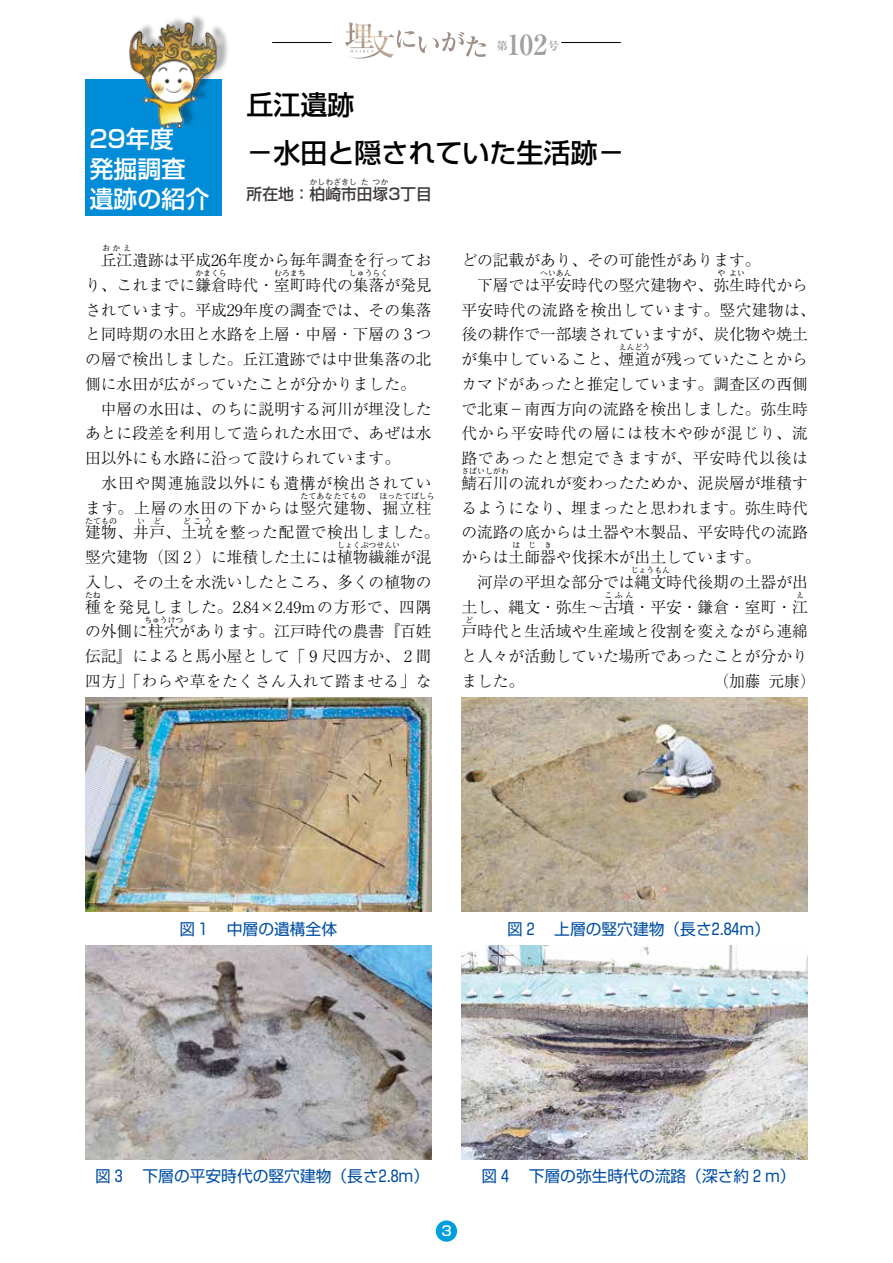
<style>
.page{position:relative;width:893px;height:1263px;background:#fff}
.page>*{position:absolute;margin:0;border:0;box-sizing:border-box;transform-origin:0 0}
.t1{font:700 27.75px "Ryumin Pr 6 N";color:#9fa0a0}
.t2{font:500 27px/47.2px "Shin Go Pr 6 N";color:#000}
.t3{font:500 24px/30px "Shin Go Pr 6 N";color:#fff}
.t4{font:300 15.75px/24.8px "Ryumin Pr 6 N";color:#000}
.t5{font:15.75px "Shin Go Pr 6 N";color:#004ea2}
.t6{font:300 15.75px/24.8px "Ryumin Pr 6 N";letter-spacing:.025em;color:#000}
.t7{font:300 15.75px "Ryumin Pr 6 N";letter-spacing:.03em;color:#000}
.t8{font:500 15.75px "Shin Go Pr 6 N";color:#3e3a39}
.t9{font:500 13.5px "Shin Go Pr 6 N";color:#fff}
.t10{font:700 11.4px "Ryumin Pr 6 N";color:#9fa0a0}
.t11{font:300 7.8px "Ryumin Pr 6 N";color:#000}
.t12{font:500 7.8px "Shin Go Pr 6 N";color:#3e3a39}
.t13{font:300 7.8px "Ryumin Pr 6 N";letter-spacing:.03em;color:#000}
</style>
<div class="page">
<svg style="left:345px;top:22px;width:141px;height:37px"></svg>
<hr style="left:272px;top:42px;width:60px;height:1px;background:#000">
<hr style="left:561px;top:42px;width:60px;height:1px;background:#000">
<div style="left:436px;top:1220px;width:21px;height:22px;background:#009edd;border-radius:50%"></div>
<div style="left:85px;top:79px;width:136px;height:136px;background:#008cd6"></div>
<div style="left:134px;top:13px;width:96px;height:115px;background:#000;opacity:.3"></div>
<img style="left:129px;top:21px;width:90px;height:107px">
<img style="left:85px;top:698px;width:347px;height:214px">
<img style="left:85px;top:945px;width:347px;height:214px">
<img style="left:461px;top:698px;width:347px;height:214px">
<img style="left:461px;top:945px;width:347px;height:214px">
<h3 class="t3" style="left:89px;top:122px;width:122px">29年度<br>発掘調査遺跡の紹介</h3>
<p class="t10" style="left:496px;top:37px;width:13px">第</p>
<h1 class="t1" style="left:507px;top:22px;width:42px">102</h1>
<p class="t10" style="left:548px;top:37px;width:13px">号</p>
<h2 class="t2" style="left:247px;top:80px;width:379px">丘江遺跡<br>－水田と隠されていた生活跡－</h2>
<p class="t8" style="left:247px;top:181px;width:187px">所在地：柏崎市田塚3丁目</p>
<p class="t12" style="left:310px;top:176px;width:49px">かしわざきし</p>
<p class="t12" style="left:361px;top:176px;width:9px">た</p>
<p class="t12" style="left:373px;top:176px;width:17px">つか</p>
<p class="t11" style="left:102px;top:242px;width:30px">おかえ</p>
<p class="t4" style="left:85px;top:272px;width:348px">り、これまでに鎌倉時代・室町時代の集落が発見</p>
<p class="t4" style="left:101px;top:247px;width:332px">丘江遺跡は平成26年度から毎年調査を行ってお</p>
<p class="t11" style="left:195px;top:267px;width:33px">かまくら</p>
<p class="t11" style="left:274px;top:267px;width:33px">むろまち</p>
<p class="t11" style="left:349px;top:267px;width:41px">しゅうらく</p>
<p class="t4" style="left:85px;top:296px;width:348px">されています。平成29年度の調査では、その集落と同時期の水田と水路を上層・中層・下層の 3 つの層で検出しました。丘江遺跡では中世集落の北側に水田が広がっていたことが分かりました。　中層の水田は、のちに説明する河川が埋没したあとに段差を利用して造られた水田で、あぜは水田以外にも水路に沿って設けられています。<br>　水田や関連施設以外にも遺構が検出されています。上層の水田の下からは竪穴建物、掘立柱</p>
<p class="t13" style="left:300px;top:490px;width:67px">たてあなたてもの</p>
<p class="t11" style="left:380px;top:490px;width:57px">ほったてばしら</p>
<p class="t7" style="left:85px;top:520px;width:356px">建物、井戸、土坑を整った配置で検出しました。</p>
<p class="t11" style="left:85px;top:515px;width:33px">たてもの</p>
<p class="t11" style="left:137px;top:515px;width:25px">い ど</p>
<p class="t11" style="left:183px;top:515px;width:31px">どこう</p>
<p class="t4" style="left:85px;top:544px;width:348px">竪穴建物（図 2 ）に堆積した土には植物繊維が混</p>
<p class="t11" style="left:337px;top:539px;width:65px">しょくぶつせんい</p>
<p class="t4" style="left:85px;top:569px;width:348px">入し、その土を水洗いしたところ、多くの植物の種を発見しました。2.84×2.49mの方形で、四隅</p>
<p class="t11" style="left:85px;top:589px;width:17px">たね</p>
<p class="t4" style="left:85px;top:618px;width:348px">の外側に柱穴があります。江戸時代の農書『百姓</p>
<p class="t11" style="left:144px;top:614px;width:41px">ちゅうけつ</p>
<p class="t6" style="left:85px;top:643px;width:348px">伝記』によると馬小屋として「 9 尺四方か、 2 間四方」「わらや草をたくさん入れて踏ませる」な</p>
<p class="t4" style="left:461px;top:247px;width:348px">どの記載があり、その可能性があります。<br>　下層では平安時代の竪穴建物や、弥生時代から</p>
<p class="t11" style="left:540px;top:267px;width:33px">へいあん</p>
<p class="t11" style="left:717px;top:267px;width:9px">や</p>
<p class="t11" style="left:729px;top:267px;width:17px">よい</p>
<p class="t4" style="left:461px;top:296px;width:356px">平安時代の流路を検出しています。竪穴建物は、後の耕作で一部壊されていますが、炭化物や焼土が集中していること、煙道が残っていたことから</p>
<p class="t11" style="left:619px;top:341px;width:33px">えんどう</p>
<p class="t4" style="left:461px;top:371px;width:348px;text-align:justify">カマドがあったと推定しています。調査区の西側で北東－南西方向の流路を検出しました。弥生時代から平安時代の層には枝木や砂が混じり、流路であったと想定できますが、平安時代以後は鯖石川の流れが変わったためか、泥炭層が堆積す</p>
<p class="t11" style="left:461px;top:465px;width:49px">さばいしがわ</p>
<p class="t4" style="left:461px;top:494px;width:348px;text-align:justify">るようになり、埋まったと思われます。弥生時代の流路の底からは土器や木製品、平安時代の流路からは土師器や伐採木が出土しています。</p>
<p class="t11" style="left:513px;top:539px;width:41px">はじき</p>
<p class="t4" style="left:461px;top:569px;width:348px">　河岸の平坦な部分では縄文時代後期の土器が出</p>
<p class="t11" style="left:631px;top:564px;width:41px">じょうもん</p>
<p class="t4" style="left:461px;top:593px;width:348px">土し、縄文・弥生〜古墳・平安・鎌倉・室町・江</p>
<p class="t11" style="left:604px;top:589px;width:30px">こふん</p>
<p class="t11" style="left:796px;top:589px;width:9px">え</p>
<p class="t4" style="left:461px;top:618px;width:348px">戸時代と生活域や生産域と役割を変えながら連綿</p>
<p class="t11" style="left:465px;top:614px;width:9px">ど</p>
<p class="t4" style="left:461px;top:643px;width:348px">と人々が活動していた場所であったことが分かりました。</p>
<p class="t4" style="left:713px;top:668px;width:104px">（加藤 元康）</p>
<p class="t5" style="left:180px;top:915px;width:159px">図 1 　中層の遺構全体</p>
<p class="t5" style="left:507px;top:915px;width:265px">図 2 　上層の竪穴建物（長さ2.84m）</p>
<p class="t5" style="left:95px;top:1163px;width:335px">図 3 　下層の平安時代の竪穴建物（長さ2.8m）</p>
<p class="t9" style="left:441px;top:1220px;width:12px">3</p>
<p class="t5" style="left:481px;top:1163px;width:316px">図 4 　下層の弥生時代の流路（深さ約 2 m）</p>
</div>
